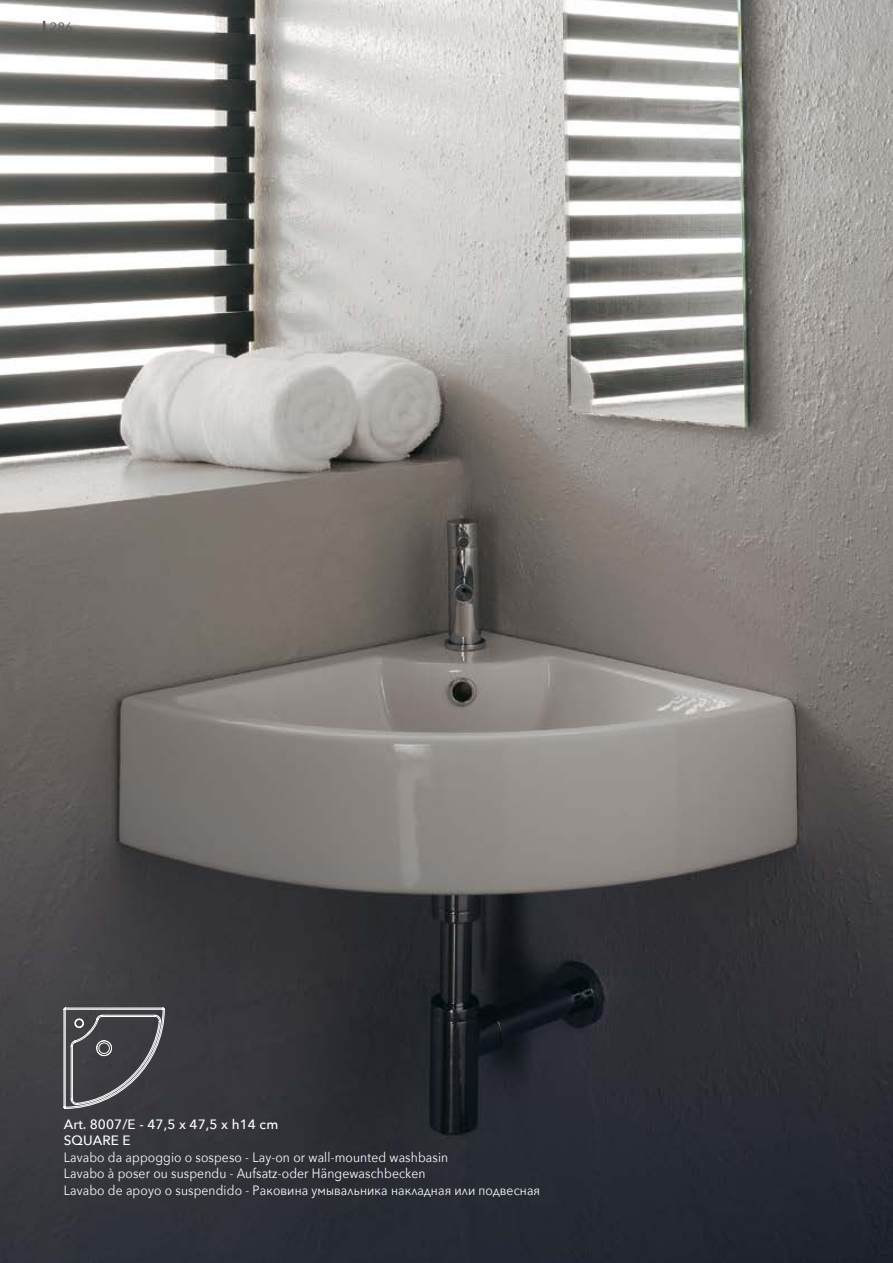
<style>
.page{position:relative;width:893px;height:1263px;background:#fff}
.page>*{position:absolute;margin:0;border:0;box-sizing:border-box;transform-origin:0 0}
.t1{font:13.5px/16.5px "Avenir Next";letter-spacing:.01em;color:#fff;scale:.9 1}
.t2{font:500 13.5px/16.5px "Avenir Next";letter-spacing:.01em;color:#fff}
.t3{font:13.5px "Avenir Next";color:#58585a}
.s1{font-weight:800}
</style>
<div class="page">
<img style="left:0;top:0;width:893px;height:1263px">
<svg style="left:64px;top:1008px;width:101px;height:101px;background:#56555a"></svg>
<p class="t3" style="left:43px;top:16px;width:32px"><span class="s1">|</span> 286</p>
<p class="t2" style="left:64px;top:1115px;width:216px">Art. 8007/E - 47,5 x 47,5 x h14 cm<br>SQUARE E</p>
<p class="t1" style="left:64px;top:1148px;width:531px">Lavabo da appoggio o sospeso - Lay-on or wall-mounted washbasin<br>Lavabo à poser ou suspendu - Aufsatz-oder Hängewaschbecken<br>Lavabo de apoyo o suspendido - Раковина умывальника накладная или подвесная</p>
</div>
